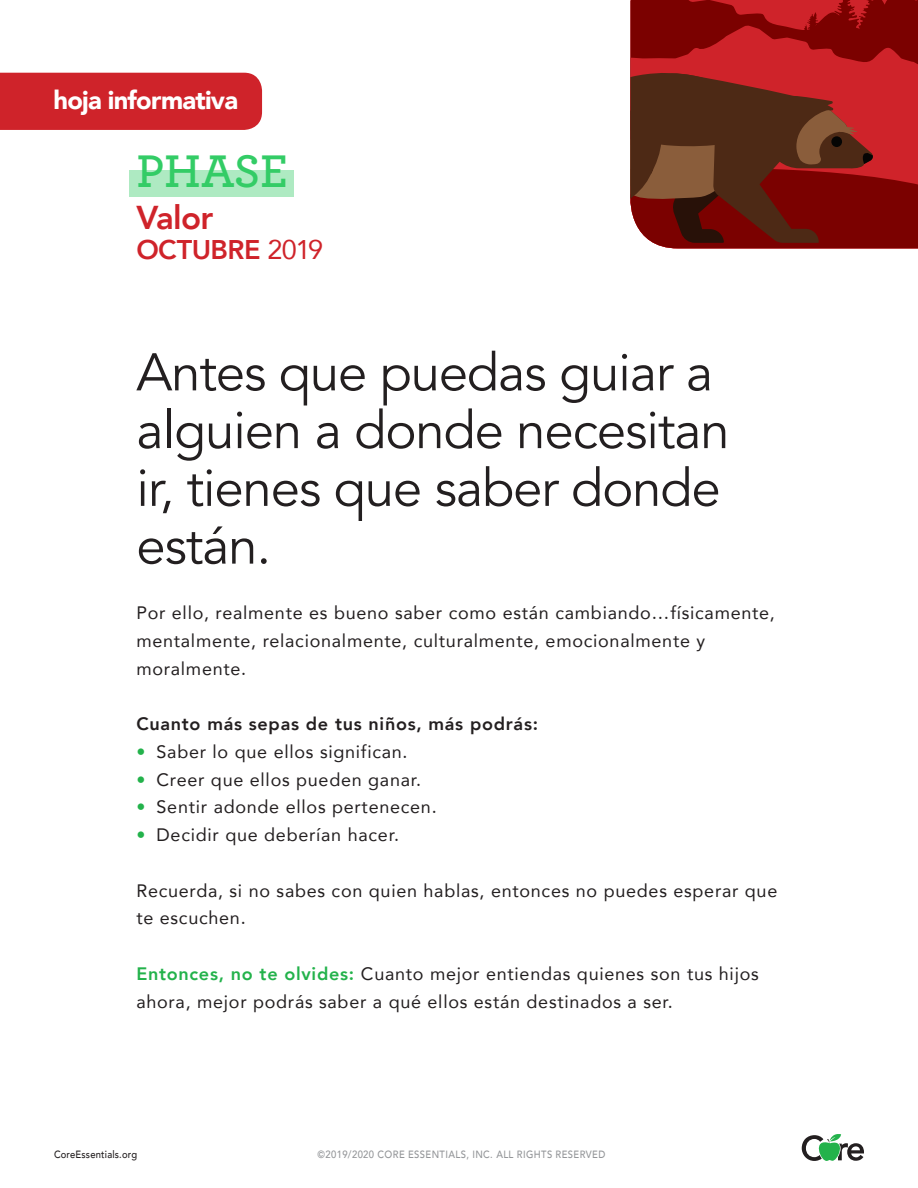
<style>
.page{position:relative;width:918px;height:1188px;background:#fff}
.page>*{position:absolute;margin:0;border:0;box-sizing:border-box;transform-origin:0 0}
.t1{font:52.5px/57.8px "Avenir";letter-spacing:-.02em;color:#231f20}
.t2{font:600 48px "Archer";color:#3c6}
.t3{font:800 33px "Avenir";letter-spacing:-.02em;color:#cf232a}
.t4{font:800 27px "Avenir";letter-spacing:-.02em;color:#cf232a}
.t5{font:900 25.5px "Avenir";letter-spacing:-.03em;color:#fff}
.t6{font:18px/27.8px "Avenir";letter-spacing:.04em;color:#231f20}
.t7{font:800 18px "Avenir";letter-spacing:.04em;color:#231f20}
.t8{font:500 10.5px "Avenir";letter-spacing:.04em;color:#939598;scale:.9 1}
.t9{font:500 10.5px "Avenir";letter-spacing:.02em;color:#231f20;scale:.9 1}
.s1{font-weight:400}
.s2{font-weight:800;color:#23b24b}
</style>
<div class="page">
<svg style="left:802px;top:1134px;width:62px;height:27px"></svg>
<div style="left:0;top:73px;width:262px;height:57px;background:#cf232a"></div>
<div style="left:130px;top:170px;width:164px;height:27px;background:#aeeac2"></div>
<svg style="left:630px;top:0;width:288px;height:248px;background:#851d17"></svg>
<div style="left:831px;top:136px;width:11px;height:11px;background:#050504;border-radius:50%"></div>
<h3 class="t5" style="left:54px;top:79px;width:186px">hoja informativa</h3>
<p class="t2" style="left:136px;top:136px;width:153px">PHASE</p>
<p class="t3" style="left:136px;top:192px;width:79px">Valor</p>
<p class="t4" style="left:136px;top:228px;width:188px">OCTUBRE <span class="s1">2019</span></p>
<p class="t1" style="left:136px;top:344px;width:595px">Antes que puedas guiar a alguien a donde necesitan ir, tienes que saber donde están.</p>
<p class="t6" style="left:136px;top:598px;width:640px">Por ello, realmente es bueno saber como están cambiando…físicamente, mentalmente, relacionalmente, culturalmente, emocionalmente y moralmente.</p>
<p class="t7" style="left:136px;top:710px;width:403px">Cuanto más sepas de tus niños, más podrás:</p>
<p class="t6" style="left:136px;top:737px;width:273px"><span class="s2">•</span> Saber lo que ellos significan.</p>
<p class="t6" style="left:136px;top:765px;width:286px"><span class="s2">•</span> Creer que ellos pueden ganar.</p>
<p class="t6" style="left:136px;top:793px;width:302px"><span class="s2">•</span> Sentir adonde ellos pertenecen.</p>
<p class="t6" style="left:136px;top:820px;width:264px"><span class="s2">•</span> Decidir que deberían hacer.</p>
<p class="t6" style="left:136px;top:876px;width:643px">Recuerda, si no sabes con quien hablas, entonces no puedes esperar que te escuchen.</p>
<p class="t6" style="left:136px;top:959px;width:624px"><span class="s2">Entonces, no te olvides:</span> Cuanto mejor entiendas quienes son tus hijos ahora, mejor podrás saber a qué ellos están destinados a ser.</p>
<p class="t9" style="left:54px;top:1146px;width:94px">CoreEssentials.org</p>
<p class="t8" style="left:318px;top:1146px;width:321px">©2019/2020 CORE ESSENTIALS, INC. ALL RIGHTS RESERVED</p>
</div>
